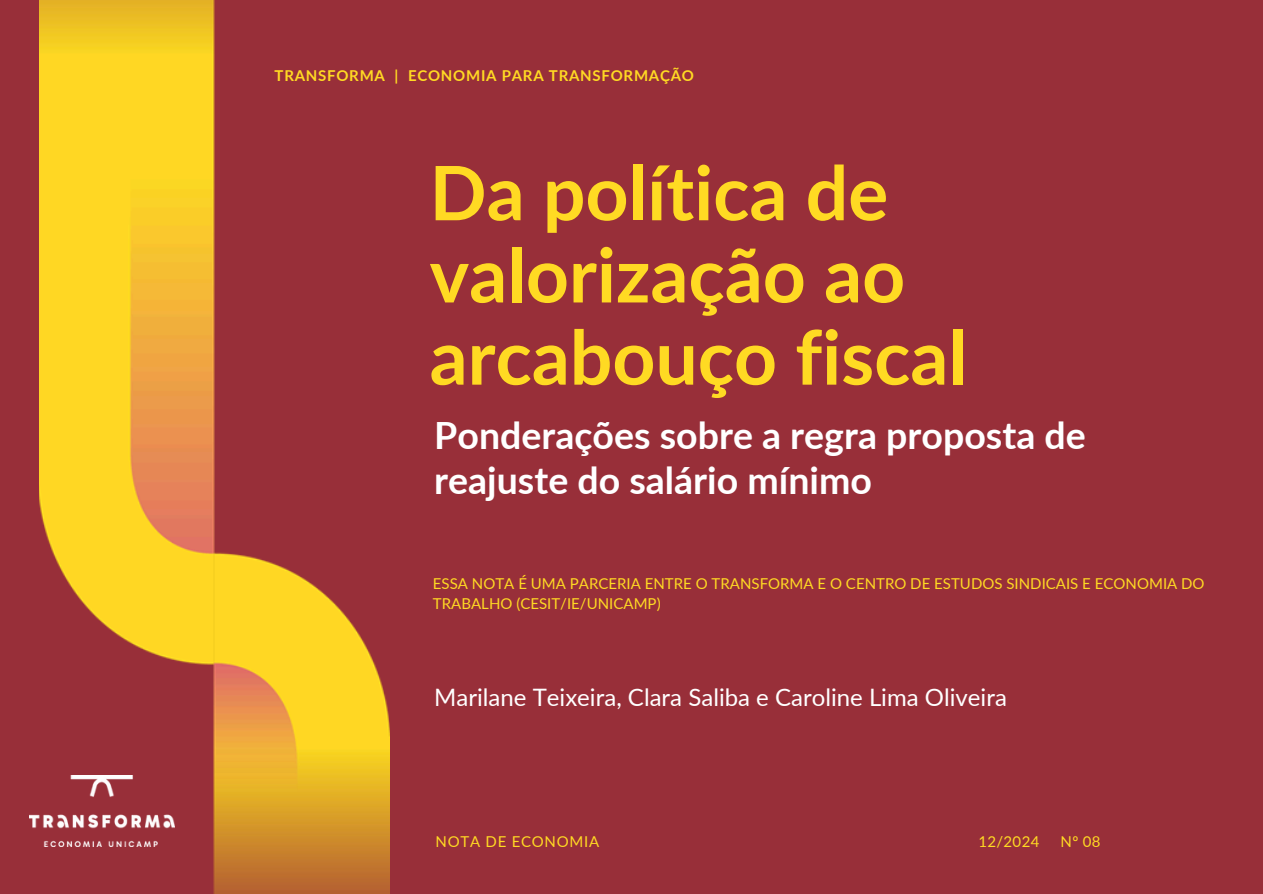
<style>
.page{position:relative;width:1263px;height:894px;background:#fff}
.page>*{position:absolute;margin:0;border:0;box-sizing:border-box;transform-origin:0 0}
.t1{font:700 75px/82.2px "Lato";color:#ffda23}
.t2{font:700 37.5px/45px "Lato";color:#fff}
.t3{font:24px "Lato";color:#fff}
.t4{font:15px/20.2px "Lato";color:#ffda23}
.t5{font:700 15px "Lato";letter-spacing:.05em;color:#ffda23}
.t6{font:15px "Lato";letter-spacing:.05em;color:#ffda23}
</style>
<div class="page">
<div style="left:0;top:0;width:1263px;height:893px;background:#982f39"></div>
<img style="left:39px;top:0;width:351px;height:893px">
<img style="left:29px;top:775px;width:145px;height:70px">
<h1 class="t5" style="left:275px;top:66px;width:421px">TRANSFORMA | ECONOMIA PARA TRANSFORMAÇÃO</h1>
<h2 class="t1" style="left:430px;top:150px;width:539px">Da política de valorização ao arcabouço fiscal</h2>
<p class="t2" style="left:434px;top:412px;width:653px">Ponderações sobre a regra proposta de reajuste do salário mínimo</p>
<p class="t4" style="left:433px;top:573px;width:773px">ESSA NOTA É UMA PARCERIA ENTRE O TRANSFORMA E O CENTRO DE ESTUDOS SINDICAIS E ECONOMIA DO<br>TRABALHO (CESIT/IE/UNICAMP)</p>
<h3 class="t3" style="left:434px;top:682px;width:574px">Marilane Teixeira, Clara Saliba e Caroline Lima Oliveira</h3>
<h4 class="t6" style="left:435px;top:832px;width:165px">NOTA DE ECONOMIA</h4>
<p class="t4" style="left:978px;top:831px;width:62px">12/2024</p>
<p class="t4" style="left:1060px;top:831px;width:42px">Nº 08</p>
</div>
